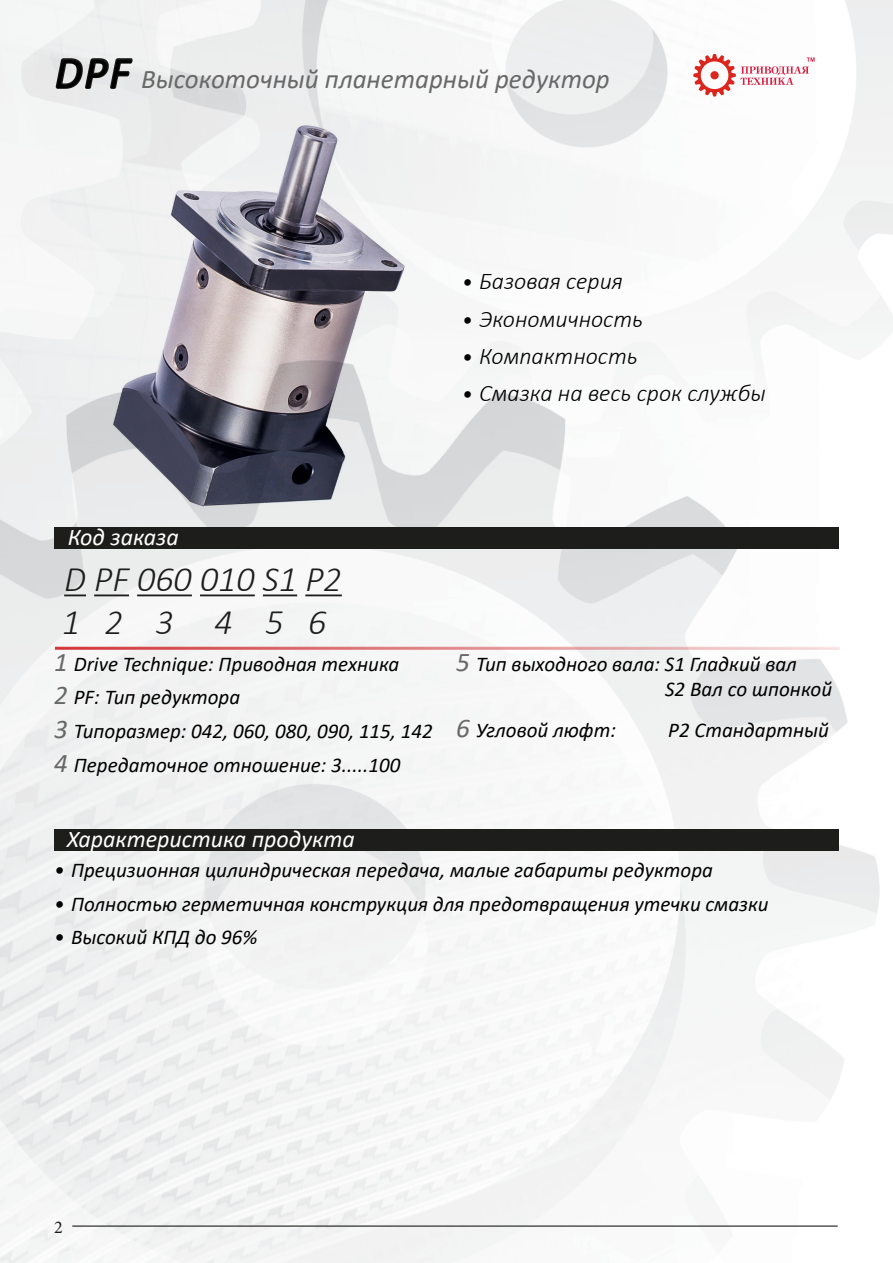
<style>
.page{position:relative;width:893px;height:1263px;background:#fff}
.page>*{position:absolute;margin:0;border:0;box-sizing:border-box;transform-origin:0 0}
.t1{font:italic 300 36px/43.2px "Calibri";color:#1d1d1b}
.t2{font:italic 27px "Calibri";color:#696868}
.t3{font:italic 300 24px "Calibri";color:#000}
.t4{font:italic 24px "Calibri";color:#fff}
.t5{font:italic 21px/33.8px "Calibri";color:#000}
.t6{font:18px "Minion Pro";color:#1d1d1b}
.s1{font-size:45px;color:#1d1d1b}
.s2{font-weight:400;font-size:21px}
.s3{font-size:27px;color:#696868}
</style>
<div class="page">
<img style="left:0;top:0;width:893px;height:1263px">
<hr style="left:72px;top:1225px;width:766px;height:2px;background:#1d1d1b">
<div style="left:55px;top:527px;width:784px;height:22px;background:#1d1d1b"></div>
<hr style="left:55px;top:647px;width:785px;height:3px;background:#cd171a">
<div style="left:54px;top:829px;width:784px;height:21px;background:#1d1d1b"></div>
<img style="left:110px;top:121px;width:299px;height:387px">
<hr style="left:64px;top:594px;width:22px;height:2px;background:#1d1d1b">
<hr style="left:94px;top:594px;width:35px;height:2px;background:#1d1d1b">
<hr style="left:137px;top:594px;width:55px;height:2px;background:#1d1d1b">
<hr style="left:200px;top:594px;width:55px;height:2px;background:#1d1d1b">
<hr style="left:263px;top:594px;width:34px;height:2px;background:#1d1d1b">
<hr style="left:305px;top:594px;width:37px;height:2px;background:#1d1d1b">
<svg style="left:693px;top:54px;width:121px;height:43px"></svg>
<p class="t2" style="left:55px;top:60px;width:556px"><span class="s1">DPF</span> Высокоточный планетарный редуктор</p>
<p class="t4" style="left:68px;top:521px;width:113px">Код заказа</p>
<h1 class="t1" style="left:62px;top:557px;width:281px">D PF 060 010 S1 P2<br>1 2 3 4 5 6</h1>
<p class="t3" style="left:462px;top:266px;width:162px"><span class="s2">•</span> Базовая серия</p>
<p class="t3" style="left:462px;top:304px;width:182px"><span class="s2">•</span> Экономичность</p>
<p class="t3" style="left:462px;top:341px;width:177px"><span class="s2">•</span> Компактность</p>
<p class="t3" style="left:462px;top:378px;width:305px"><span class="s2">•</span> Смазка на весь срок службы</p>
<p class="t5" style="left:54px;top:646px;width:380px"><span class="s3">1</span> Drive Technique: Приводная техника<br><span class="s3">2</span> PF: Тип редуктора<br><span class="s3">3</span> Типоразмер: 042, 060, 080, 090, 115, 142<br><span class="s3">4</span> Передаточное отношение: 3.....100</p>
<p class="t5" style="left:665px;top:650px;width:169px;line-height:25.2px;text-indent:-209px"><span class="s3">5</span> Тип выходного вала: S1 Гладкий вал<br>S2 Вал со шпонкой</p>
<p class="t5" style="left:456px;top:712px;width:161px"><span class="s3">6</span> Угловой люфт:</p>
<p class="t5" style="left:668px;top:712px;width:162px">P2 Стандартный</p>
<p class="t4" style="left:67px;top:823px;width:289px">Характеристика продукта</p>
<p class="t5" style="left:54px;top:852px;width:660px">• Прецизионная цилиндрическая передача, малые габариты редуктора</p>
<p class="t5" style="left:54px;top:886px;width:716px">• Полностью герметичная конструкция для предотвращения утечки смазки</p>
<p class="t5" style="left:54px;top:919px;width:205px">• Высокий КПД до 96%</p>
<p class="t6" style="left:54px;top:1215px;width:10px">2</p>
</div>
